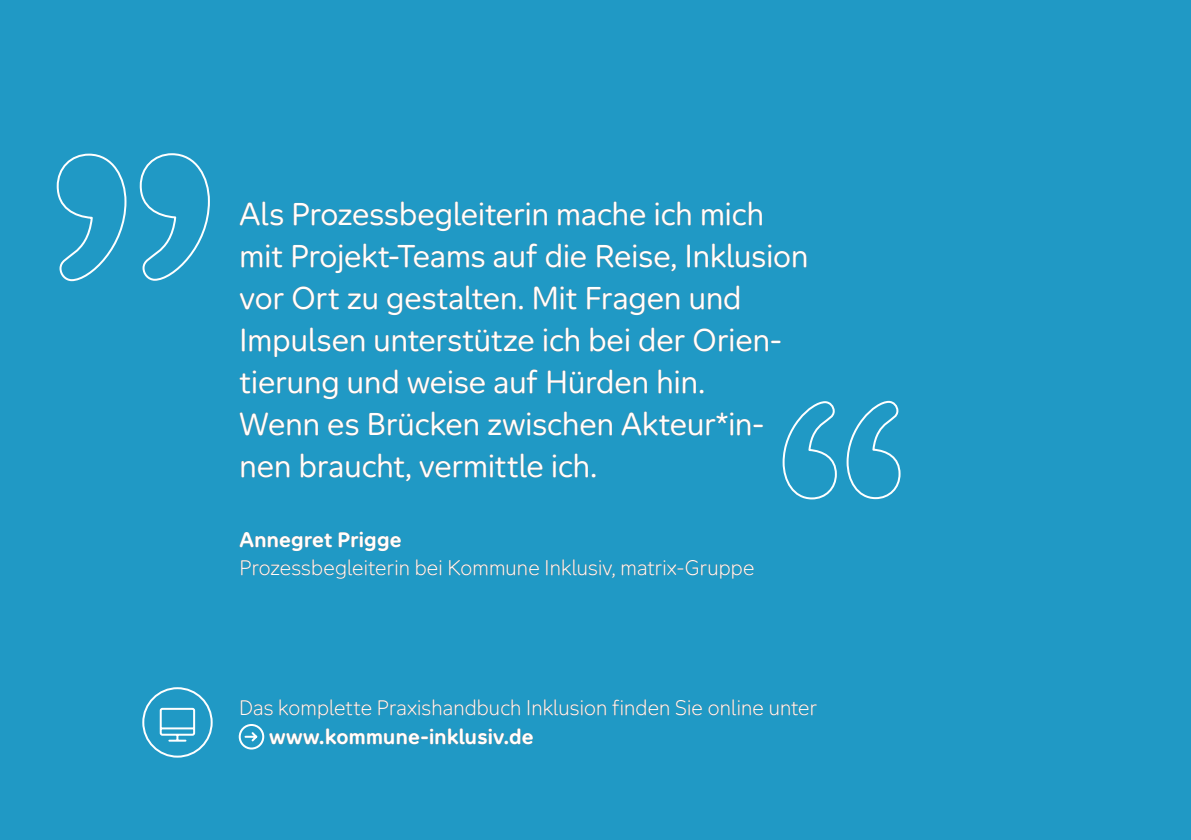
<style>
.page{position:relative;width:1191px;height:840px;background:#fff}
.page>*{position:absolute;margin:0;border:0;box-sizing:border-box;transform-origin:0 0}
.t1{font:30px/42px "Aktion Mensch";color:#fff}
.t2{font:300 20px "Aktion Mensch";letter-spacing:.005em;color:#fff}
.t3{font:700 20px "Aktion Mensch";letter-spacing:.01em;color:#fff}
</style>
<div class="page">
<div style="left:0;top:0;width:1191px;height:839px;background:#2099c5"></div>
<div style="left:142px;top:686px;width:71px;height:71px;border:2px solid #fff;border-radius:50%"></div>
<svg style="left:159px;top:707px;width:37px;height:35px"></svg>
<svg style="left:56px;top:153px;width:154px;height:129px"></svg>
<svg style="left:782px;top:400px;width:119px;height:100px"></svg>
<div style="left:239px;top:723px;width:25px;height:26px;border:2px solid #fff;border-radius:50%"></div>
<svg style="left:243px;top:729px;width:15px;height:13px"></svg>
<p class="t1" style="left:240px;top:191px;width:570px">Als Prozessbegleiterin mache ich mich mit Projekt-Teams auf die Reise, Inklusion vor Ort zu gestalten. Mit Fragen und Impulsen unterstütze ich bei der Orien&shy;tierung und weise auf Hürden hin.<br>Wenn es Brücken zwischen Akteur*in&shy;nen braucht, vermittle ich.</p>
<p class="t3" style="left:240px;top:526px;width:163px">Annegret Prigge</p>
<p class="t2" style="left:240px;top:555px;width:516px">Prozessbegleiterin bei Kommune Inklusiv, matrix-Gruppe</p>
<p class="t2" style="left:239px;top:695px;width:579px">Das komplette Praxishandbuch Inklusion finden Sie online unter</p>
<p class="t3" style="left:269px;top:722px;width:266px">www.kommune-inklusiv.de</p>
</div>
